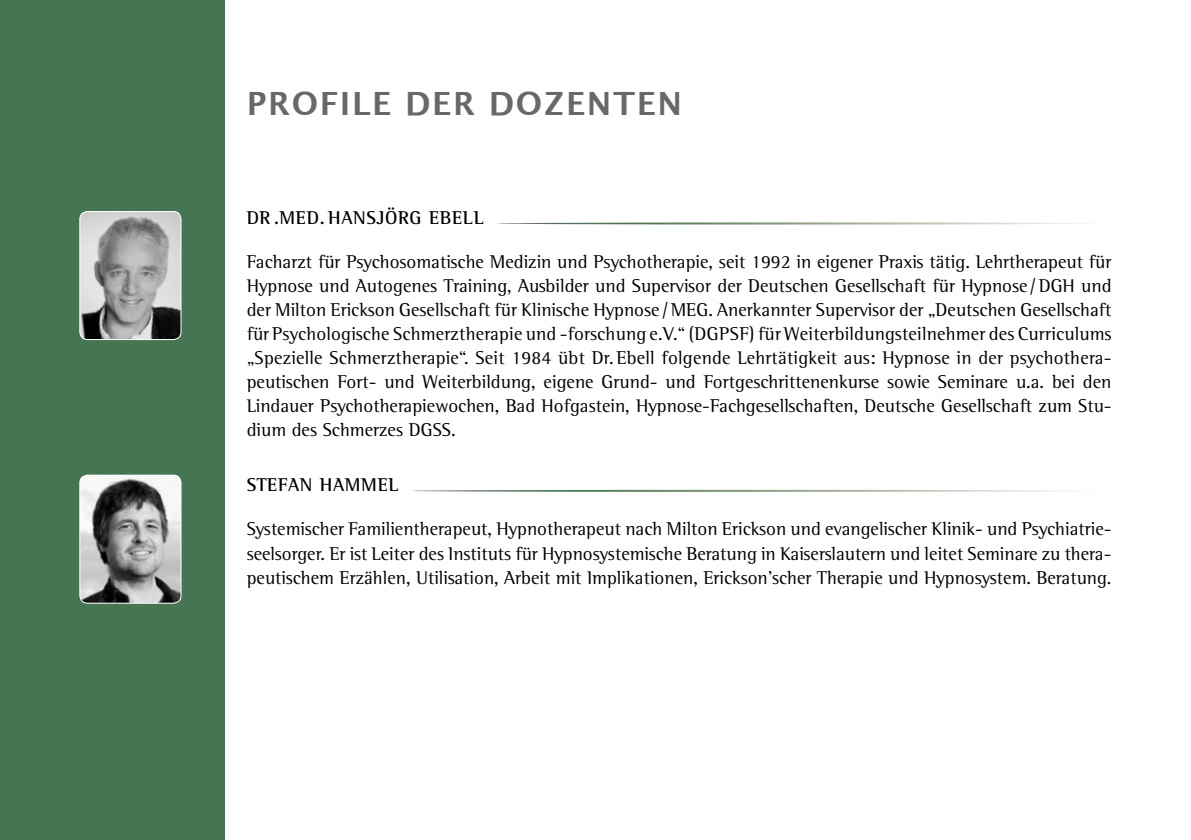
<style>
.page{position:relative;width:1191px;height:840px;background:#fff}
.page>*{position:absolute;margin:0;border:0;box-sizing:border-box;transform-origin:0 0}
.t1{font:700 32px "Lucida Grande";letter-spacing:.05em;color:#68686a}
.t2{font:19px/24px "Rotis Semi Serif";color:#000;text-align:justify}
.t3{font:700 19px "Rotis Semi Serif";letter-spacing:.03em;color:#000}
</style>
<div class="page">
<div style="left:0;top:0;width:224px;height:839px;background:#467551"></div>
<img style="left:81px;top:211px;width:100px;height:128px">
<div style="left:79px;top:211px;width:102px;height:129px;border:1px solid #fff;border-radius:8px"></div>
<img style="left:80px;top:476px;width:101px;height:127px">
<div style="left:79px;top:474px;width:102px;height:129px;border:1px solid #fff;border-radius:8px"></div>
<svg style="left:497px;top:222px;width:614px;height:2px"></svg>
<svg style="left:412px;top:489px;width:699px;height:2px"></svg>
<h1 class="t1" style="left:247px;top:77px;width:343px">PROFI LE DER DOZENTEN</h1>
<p class="t3" style="left:247px;top:206px;width:228px">DR .MED. HANSJÖRG EBELL</p>
<p class="t2" style="left:247px;top:249px;width:866px">Facharzt für Psychosomatische Medizin und Psychotherapie, seit 1992 in eigener Praxis tätig. Lehrtherapeut für Hypnose und Autogenes Training, Ausbilder und Supervisor der Deutschen Gesellschaft für Hypnose /DGH und der Milton Erickson Gesellschaft für Klinische Hypnose /MEG. Anerkannter Supervisor der „Deutschen Gesellschaft für Psychologische Schmerztherapie und -forschung e.V.“ (DGPSF) für Weiterbildungsteilnehmer des Curriculums „Spezielle Schmerztherapie“. Seit 1984 übt Dr. Ebell folgende Lehrtätigkeit aus: Hypnose in der psychothera&shy;peutischen Fort- und Weiterbildung, eigene Grund- und Fortgeschrittenenkurse sowie Seminare u.a. bei den Lindauer Psychotherapiewochen, Bad Hofgastein, Hypnose-Fachgesellschaften, Deutsche Gesellschaft zum Stu&shy;dium des Schmerzes DGSS.</p>
<p class="t3" style="left:247px;top:473px;width:148px">STEFAN HAMMEL</p>
<p class="t2" style="left:247px;top:516px;width:866px">Systemischer Familientherapeut, Hypnotherapeut nach Milton Erickson und evangelischer Klinik- und Psychiatrie&shy;seelsorger. Er ist Leiter des Instituts für Hypnosystemische Beratung in Kaiserslautern und leitet Seminare zu thera&shy;peutischem Erzählen, Utilisation, Arbeit mit Implikationen, Erickson’scher Therapie und Hypnosystem. Beratung.</p>
</div>
